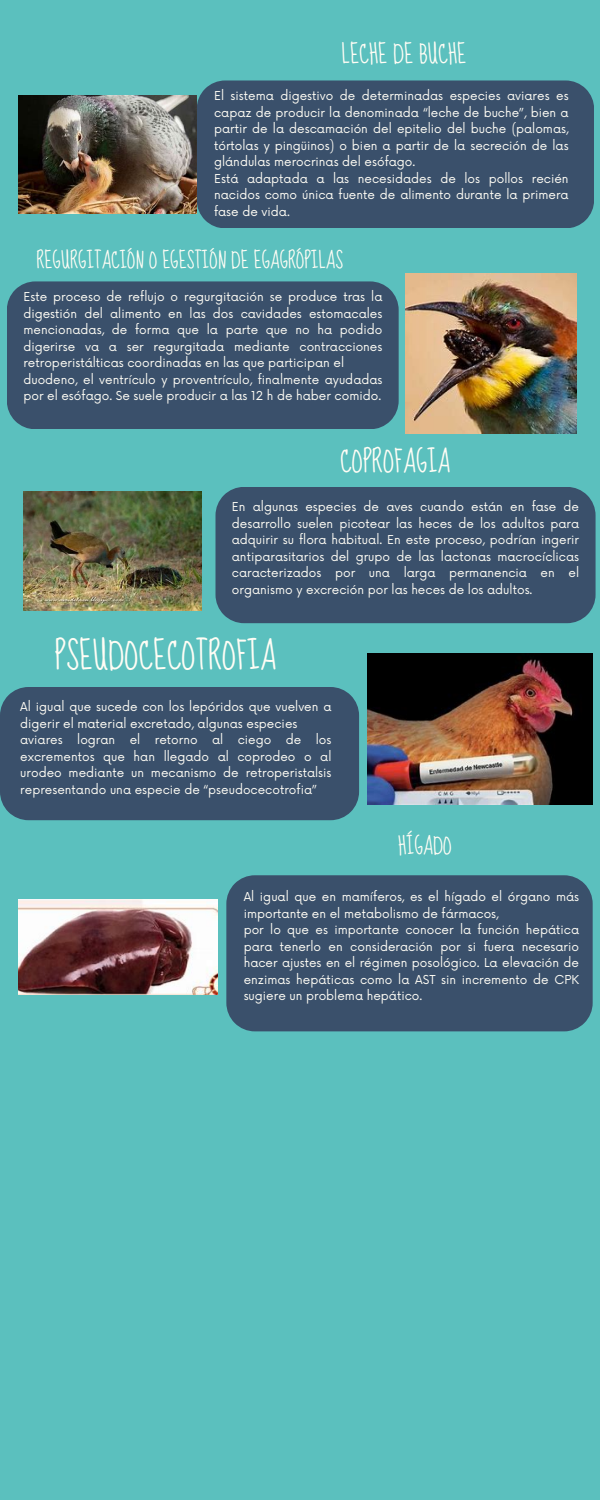
<style>
.page{position:relative;width:600px;height:1500px;background:#5bc0be}
.page>*{position:absolute;margin:0;border:0;box-sizing:border-box;transform-origin:0 0}
.t1{font:34px "Sue Ellen Francisco";color:#fffdf5}
.t2{font:27px "Sue Ellen Francisco";color:#fffdf5}
.t3{font:23px "Sue Ellen Francisco";color:#fffdf5}
.t4{font:21px "Sue Ellen Francisco";color:#fffdf5}
.t5{font:20px "Sue Ellen Francisco";color:#fffdf5}
.t6{font:12px/16.5px "Now";color:#fffdf5;text-align:justify}
</style>
<div class="page">
<div style="left:197px;top:80px;width:397px;height:148px;background:#3a506b"></div>
<div style="left:7px;top:281px;width:391px;height:148px;background:#3a506b"></div>
<div style="left:216px;top:487px;width:380px;height:136px;background:#3a506b"></div>
<div style="left:0;top:687px;width:359px;height:133px;background:#3a506b"></div>
<div style="left:226px;top:875px;width:367px;height:156px;background:#3a506b"></div>
<img style="left:18px;top:95px;width:179px;height:119px">
<img style="left:406px;top:273px;width:171px;height:161px">
<img style="left:23px;top:492px;width:178px;height:118px">
<img style="left:368px;top:654px;width:225px;height:151px">
<img style="left:18px;top:900px;width:200px;height:94px">
<p class="t3" style="left:342px;top:42px;width:126px">LECHE DE BUCHE</p>
<p class="t6" style="left:214px;top:88px;width:356px">El sistema digestivo de determinadas especies aviares es capaz de producir la denominada “leche de buche”, bien a partir de la descamación del epitelio del buche (palomas, tórtolas y pingüinos) o bien a partir de la secreción de las glándulas merocrinas del esófago.</p>
<p class="t6" style="left:214px;top:171px;width:356px">Está adaptada a las necesidades de los pollos recién nacidos como única fuente de alimento durante la primera fase de vida.</p>
<p class="t5" style="left:36px;top:249px;width:308px">REGURGITACIÓN O EGESTIÓN DE EGAGRÓPILAS</p>
<h2 class="t6" style="left:23px;top:290px;width:361px">Este proceso de reflujo o regurgitación se produce tras la digestión del alimento en las dos cavidades estomacales mencionadas, de forma que la parte que no ha podido digerirse va a ser regurgitada mediante contracciones retroperistálticas coordinadas en las que participan el</h2>
<p class="t6" style="left:23px;top:372px;width:361px">duodeno, el ventrículo y proventrículo, finalmente ayudadas por el esófago. Se suele producir a las 12 h de haber comido.</p>
<h1 class="t2" style="left:340px;top:446px;width:112px">COPROFAGIA</h1>
<p class="t6" style="left:232px;top:499px;width:349px">En algunas especies de aves cuando están en fase de desarrollo suelen picotear las heces de los adultos para adquirir su flora habitual. En este proceso, podrían ingerir antiparasitarios del grupo de las lactonas macrocíclicas caracterizados por una larga permanencia en el organismo y excreción por las heces de los adultos.</p>
<p class="t1" style="left:55px;top:638px;width:223px">PSEUDOCECOTROFIA</p>
<p class="t6" style="left:20px;top:699px;width:313px">Al igual que sucede con los lepóridos que vuelven a digerir el material excretado, algunas especies</p>
<h3 class="t6" style="left:20px;top:732px;width:313px">aviares logran el retorno al ciego de los excrementos que han llegado al coprodeo o al urodeo mediante un mecanismo de retroperistalsis representando una especie de “pseudocecotrofia”</h3>
<p class="t4" style="left:398px;top:835px;width:55px">HÍGADO</p>
<p class="t6" style="left:244px;top:889px;width:337px">Al igual que en mamíferos, es el hígado el órgano más importante en el metabolismo de fármacos,</p>
<p class="t6" style="left:244px;top:922px;width:337px">por lo que es importante conocer la función hepática para tenerlo en consideración por si fuera necesario hacer ajustes en el régimen posológico. La elevación de enzimas hepáticas como la AST sin incremento de CPK sugiere un problema hepático.</p>
</div>
